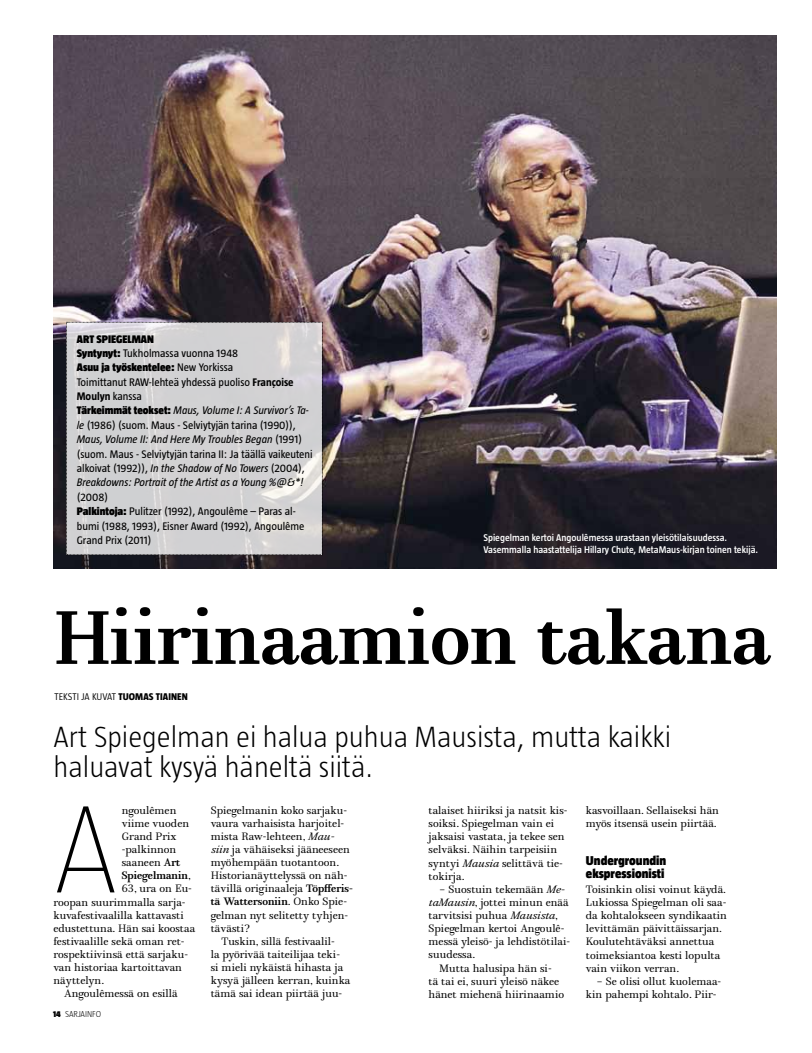
<style>
.page{position:relative;width:812px;height:1053px;background:#fff}
.page>*{position:absolute;margin:0;border:0;box-sizing:border-box;transform-origin:0 0}
.t1{font:200 127.5px "Taz";color:#000}
.t2{font:700 75px "Mirta";color:#000}
.t3{font:300 30px/30px "Taz";color:#000}
.t4{font:900 13.12px/13.1px "Taz";color:#000}
.t5{font:11.25px/14.4px "Taz";color:#000}
.t6{font:10.62px/13.1px "Mirta";color:#000}
.t7{font:700 10.62px "Mirta";color:#000}
.t8{font:600 10px/12.5px "Taz";color:#fff}
.t9{font:300 10px "Taz";letter-spacing:.01em;color:#000}
.t10{font:300 8.75px "Taz";color:#000}
.s1{font-weight:900}
.s2{font-weight:700}
.s3{font-style:italic}
.s4{font-weight:800}
.s5{font-weight:400}
</style>
<div class="page">
<img style="left:53px;top:35px;width:723px;height:533px">
<svg style="left:66px;top:322px;width:257px;height:233px"></svg>
<p class="t5" style="left:77px;top:331px;width:237px"><span class="s1">Art Spiegelman<br>Syntynyt:</span> Tukholmassa vuonna 1948<br><span class="s1">Asuu ja työskentelee:</span> New Yorkissa<br>Toimittanut RAW-lehteä yhdessä puoliso <span class="s2">Françoise Moulyn</span> kanssa<br><span class="s1">Tärkeimmät teokset:</span> <span class="s3">Maus, Volume I: A Survivor’s Ta&shy;le</span> (1986) (suom. Maus - Selviytyjän tarina (1990)), <span class="s3">Maus, Volume II: And Here My Troubles Began</span> (1991) (suom. Maus - Selviytyjän tarina II: Ja täällä vaikeuteni alkoivat (1992)), <span class="s3">In the Shadow of No Towers</span> (2004), <span class="s3">Breakdowns: Portrait of the Artist as a Young %@&amp;*! </span>(2008)<br><span class="s1">Palkintoja:</span> Pulitzer (1992), Angoulême – Paras al&shy;bumi (1988, 1993), Eisner Award (1992), Angoulême Grand Prix (2011)</p>
<p class="t8" style="left:483px;top:531px;width:276px">Spiegelman kertoi Angoulêmessa urastaan yleisötilaisuudessa.<br>Vasemmalla haastattelija Hillary Chute, MetaMaus-kirjan toinen tekijä.</p>
<p class="t2" style="left:55px;top:594px;width:717px">Hiirinaamion takana</p>
<p class="t9" style="left:55px;top:691px;width:134px">TEKSTI JA KUVAT <span class="s4">TUOMAS TIAINEN</span></p>
<p class="t3" style="left:54px;top:721px;width:619px">Art Spiegelman ei halua puhua Mausista, mutta kaikki haluavat kysyä häneltä siitä.</p>
<p class="t1" style="left:53px;top:777px;width:66px">A</p>
<p class="t6" style="left:122px;top:804px;width:56px">ngoulêmen</p>
<p class="t6" style="left:122px;top:817px;width:69px">viime vuoden</p>
<p class="t6" style="left:122px;top:830px;width:56px">Grand Prix</p>
<p class="t6" style="left:122px;top:843px;width:56px">-palkinnon</p>
<p class="t6" style="left:122px;top:856px;width:60px">saaneen <span class="s2">Art</span></p>
<p class="t7" style="left:122px;top:869px;width:70px">Spiegelmanin<span class="s5">,</span></p>
<p class="t6" style="left:122px;top:882px;width:72px">63, ura on Eu-</p>
<p class="t6" style="left:53px;top:895px;width:134px">roopan suurimmalla sarja-</p>
<p class="t6" style="left:53px;top:909px;width:132px">kuvafestivaalilla kattavasti</p>
<p class="t6" style="left:53px;top:922px;width:143px">edustettuna. Hän sai koostaa</p>
<p class="t6" style="left:53px;top:935px;width:133px">festivaalille sekä oman ret-</p>
<p class="t6" style="left:53px;top:948px;width:136px">rospektiivinsä että sarjaku-</p>
<p class="t6" style="left:53px;top:961px;width:130px">van historiaa kartoittavan</p>
<p class="t6" style="left:53px;top:974px;width:52px">näyttelyn.</p>
<p class="t6" style="left:64px;top:987px;width:115px">Angoulêmessä on esillä</p>
<p class="t10" style="left:53px;top:1008px;width:50px"><span class="s1">14</span> sarjainfo</p>
<p class="t6" style="left:211px;top:803px;width:138px">Spiegelmanin koko sarjaku-</p>
<p class="t6" style="left:211px;top:817px;width:135px">vaura varhaisista harjoitel-</p>
<p class="t6" style="left:211px;top:830px;width:125px">mista Raw-lehteen, <span class="s3">Mau-</span></p>
<p class="t6" style="left:211px;top:843px;width:141px"><span class="s3">siin</span> ja vähäiseksi jääneeseen</p>
<p class="t6" style="left:211px;top:856px;width:129px">myöhempään tuotantoon.</p>
<p class="t6" style="left:211px;top:869px;width:138px">Historianäyttelyssä on näh-</p>
<p class="t6" style="left:211px;top:882px;width:143px">tävillä originaaleja <span class="s2">Töpfferis-</span></p>
<p class="t7" style="left:211px;top:895px;width:138px">tä Wattersoniin<span class="s5">. Onko Spie-</span></p>
<p class="t6" style="left:211px;top:908px;width:139px">gelman nyt selitetty tyhjen-</p>
<p class="t6" style="left:211px;top:922px;width:41px">tävästi?</p>
<p class="t6" style="left:221px;top:935px;width:115px">Tuskin, sillä festivaalil-</p>
<p class="t6" style="left:211px;top:948px;width:131px">la pyörivää taiteilijaa teki-</p>
<p class="t6" style="left:211px;top:961px;width:134px">si mieli nykäistä hihasta ja</p>
<p class="t6" style="left:211px;top:974px;width:141px">kysyä jälleen kerran, kuinka</p>
<p class="t6" style="left:211px;top:987px;width:133px">tämä sai idean piirtää juu-</p>
<p class="t6" style="left:428px;top:804px;width:140px">talaiset hiiriksi ja natsit kis&shy;soiksi. Spiegelman vain ei jaksaisi vastata, ja tekee sen selväksi. Näihin tarpeisiin syntyi <span class="s3">Mausia</span> selittävä tie&shy;tokirja.</p>
<p class="t6" style="left:439px;top:883px;width:127px">– Suostuin tekemään <span class="s3">Me-</span></p>
<p class="t6" style="left:428px;top:896px;width:142px"><span class="s3">taMausin</span>, jottei minun enää</p>
<p class="t6" style="left:428px;top:909px;width:130px">tarvitsisi puhua <span class="s3">Mausista</span>,</p>
<p class="t6" style="left:428px;top:922px;width:137px">Spiegelman kertoi Angoulê-</p>
<p class="t6" style="left:428px;top:935px;width:143px">messä yleisö- ja lehdistötilai-</p>
<p class="t6" style="left:428px;top:948px;width:48px">suudessa.</p>
<p class="t6" style="left:439px;top:961px;width:114px">Mutta halusipa hän si-</p>
<p class="t6" style="left:428px;top:974px;width:132px">tä tai ei, suuri yleisö näkee</p>
<p class="t6" style="left:428px;top:988px;width:137px">hänet miehenä hiirinaamio</p>
<p class="t6" style="left:586px;top:804px;width:135px">kasvoillaan. Sellaiseksi hän myös itsensä usein piirtää.</p>
<p class="t4" style="left:586px;top:854px;width:82px">Undergroundin ekspressionisti</p>
<p class="t6" style="left:586px;top:883px;width:143px">Toisinkin olisi voinut käydä.<br>Lukiossa Spiegelman oli saa&shy;da kohtalokseen syndikaatin levittämän päivittäissarjan.<br>Koulutehtäväksi annettua toimeksiantoa kesti lopulta vain viikon verran.</p>
<p class="t6" style="left:586px;top:975px;width:137px;text-indent:11px">– Se olisi ollut kuolemaa&shy;kin pahempi kohtalo. Piir-</p>
</div>
